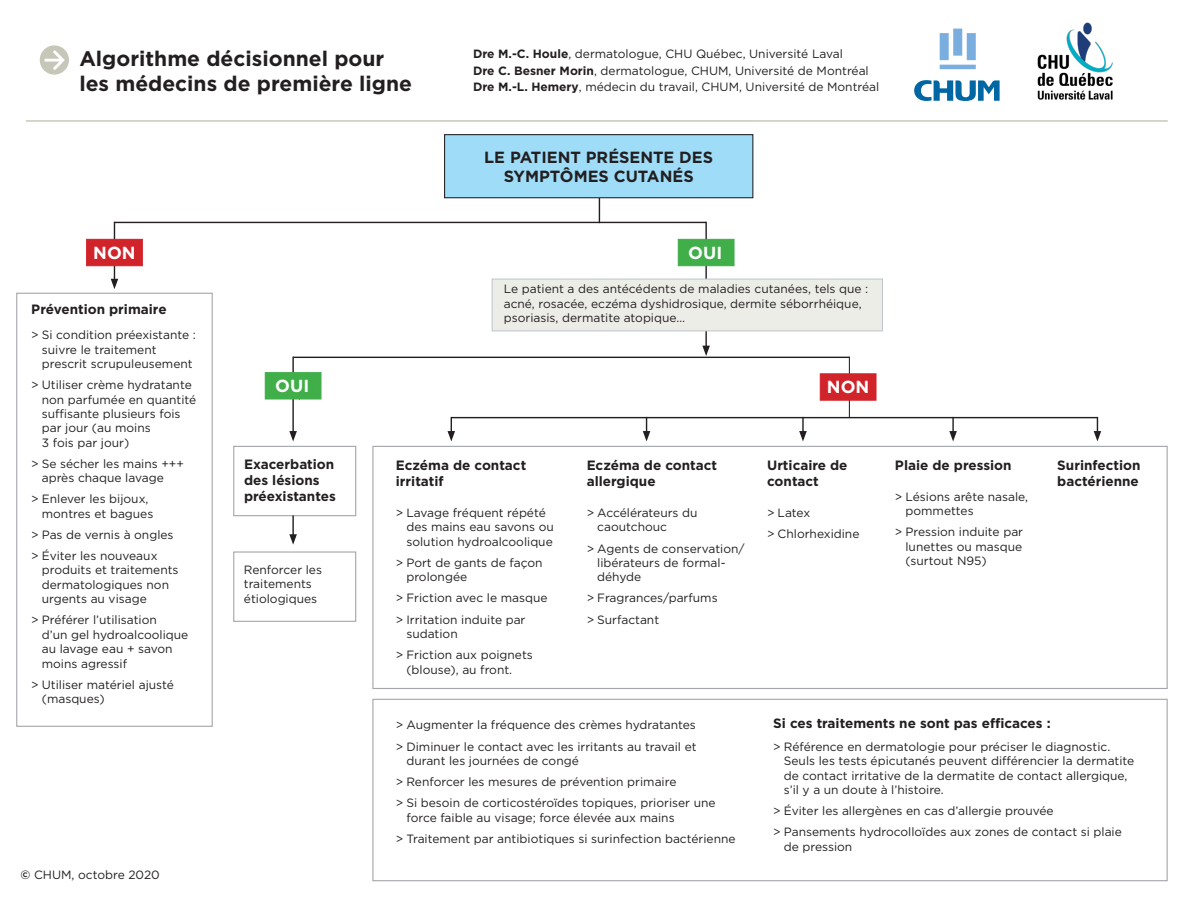
<style>
.page{position:relative;width:1188px;height:918px;background:#fff}
.page>*{position:absolute;margin:0;border:0;box-sizing:border-box;transform-origin:0 0}
.t1{font:700 21px/25.2px "Gotham";color:#231f20}
.t2{font:700 17.4px "Gotham";color:#fff}
.t3{font:700 16.2px/19.4px "Gotham";color:#231f20;text-align:center}
.t4{font:700 13.5px/16.2px "Gotham";color:#231f20}
.t5{font:12px/14.4px "Gotham";color:#231f20}
.s1{font-weight:700}
</style>
<div class="page">
<div style="left:372px;top:446px;width:796px;height:243px;background:#fff;border:1px solid #a5a6aa"></div>
<div style="left:233px;top:446px;width:123px;height:70px;background:#fff;border:1px solid #a5a6aa"></div>
<div style="left:233px;top:551px;width:123px;height:71px;background:#fff;border:1px solid #a5a6aa"></div>
<div style="left:16px;top:293px;width:197px;height:434px;background:#fff;border:1px solid #a5a6aa"></div>
<div style="left:372px;top:699px;width:796px;height:182px;background:#fff;border:1px solid #a5a6aa"></div>
<svg style="left:599px;top:198px;width:1px;height:24px"></svg>
<div style="left:445px;top:135px;width:308px;height:63px;background:#9edcf8"></div>
<div style="left:444px;top:134px;width:309px;height:64px;border:1px solid #231f20"></div>
<hr style="left:114px;top:222px;width:592px;height:1px;background:#231f20">
<hr style="left:293px;top:357px;width:556px;height:1px;background:#231f20">
<hr style="left:451px;top:417px;width:646px;height:1px;background:#231f20">
<svg style="left:940px;top:29px;width:36px;height:40px"></svg>
<svg style="left:914px;top:80px;width:86px;height:21px"></svg>
<div style="left:40px;top:45px;width:29px;height:30px;background:#c7c7b9;border-radius:50%"></div>
<svg style="left:45px;top:50px;width:20px;height:20px"></svg>
<hr style="left:849px;top:357px;width:1px;height:60px;background:#231f20">
<div style="left:820px;top:373px;width:57px;height:28px;background:#d1232a;border:1px solid #d1232a"></div>
<hr style="left:292px;top:357px;width:2px;height:76px;background:#231f20">
<svg style="left:289px;top:431px;width:8px;height:10px"></svg>
<hr style="left:114px;top:222px;width:1px;height:59px;background:#231f20">
<svg style="left:111px;top:279px;width:7px;height:10px"></svg>
<hr style="left:705px;top:222px;width:2px;height:126px;background:#231f20">
<svg style="left:702px;top:346px;width:8px;height:10px"></svg>
<hr style="left:292px;top:515px;width:2px;height:22px;background:#231f20">
<svg style="left:289px;top:534px;width:8px;height:11px"></svg>
<svg style="left:448px;top:417px;width:7px;height:24px"></svg>
<svg style="left:643px;top:418px;width:7px;height:23px"></svg>
<svg style="left:799px;top:418px;width:8px;height:23px"></svg>
<svg style="left:949px;top:418px;width:8px;height:23px"></svg>
<svg style="left:1094px;top:417px;width:7px;height:24px"></svg>
<div style="left:265px;top:372px;width:57px;height:28px;background:#40ae49;border:1px solid #40ae49"></div>
<div style="left:86px;top:239px;width:57px;height:27px;background:#d1232a;border:1px solid #d1232a"></div>
<div style="left:678px;top:239px;width:57px;height:27px;background:#40ae49"></div>
<div style="left:492px;top:279px;width:391px;height:52px;background:#edede8;border:1px solid #bec4cd"></div>
<hr style="left:26px;top:120px;width:1142px;height:2px;background:#c7c7b9">
<img style="left:1037px;top:22px;width:76px;height:78px">
<h1 class="t1" style="left:79px;top:46px;width:334px">Algorithme décisionnel pour les médecins de première ligne</h1>
<p class="t5" style="left:473px;top:46px;width:408px;line-height:16.5px"><span class="s1">Dre M.-C. Houle</span>, dermatologue, CHU Québec, Université Laval<br><span class="s1">Dre C. Besner Morin</span>, dermatologue, CHUM, Université de Montréal<br><span class="s1">Dre M.-L. Hemery</span>, médecin du travail, CHUM, Université de Montréal</p>
<h3 class="t3" style="left:484px;top:147px;width:230px">LE PATIENT PRÉSENTE DES<br>SYMPTÔMES CUTANÉS</h3>
<h2 class="t2" style="left:93px;top:241px;width:44px">NON</h2>
<h2 class="t2" style="left:688px;top:241px;width:35px">OUI</h2>
<p class="t5" style="left:504px;top:282px;width:366px">Le patient a des antécédents de maladies cutanées, tels que : acné, rosacée, eczéma dyshidrosique, dermite séborrhéique, psoriasis, dermatite atopique…</p>
<p class="t4" style="left:31px;top:301px;width:137px">Prévention primaire</p>
<p class="t5" style="left:42px;top:327px;width:156px;text-indent:-10px">&gt; Si condition préexistante : suivre le traitement prescrit scrupuleusement</p>
<p class="t5" style="left:42px;top:377px;width:156px;text-indent:-10px">&gt; Utiliser crème hydratante non parfumée en quantité suffisante plusieurs fois par jour (au moins<br>3 fois par jour)</p>
<p class="t5" style="left:42px;top:456px;width:144px;text-indent:-10px">&gt; Se sécher les mains +++ après chaque lavage</p>
<p class="t5" style="left:42px;top:492px;width:113px;text-indent:-10px">&gt; Enlever les bijoux, montres et bagues</p>
<p class="t5" style="left:31px;top:524px;width:144px;line-height:21.1px">&gt; Pas de vernis à ongles &gt; Éviter les nouveaux</p>
<p class="t5" style="left:42px;top:563px;width:138px">produits et traitements dermatologiques non urgents au visage</p>
<p class="t5" style="left:42px;top:613px;width:148px;text-indent:-10px">&gt; Préférer l’utilisation<br>d’un gel hydroalcoolique au lavage eau + savon moins agressif</p>
<p class="t5" style="left:42px;top:677px;width:134px;text-indent:-10px">&gt; Utiliser matériel ajusté (masques)</p>
<h2 class="t2" style="left:275px;top:374px;width:35px">OUI</h2>
<h2 class="t2" style="left:827px;top:376px;width:44px">NON</h2>
<p class="t4" style="left:244px;top:456px;width:93px">Exacerbation des lésions préexistantes</p>
<p class="t4" style="left:587px;top:457px;width:132px">Eczéma de contact allergique</p>
<p class="t5" style="left:597px;top:505px;width:102px;text-indent:-10px">&gt; Accélérateurs du caoutchouc</p>
<p class="t5" style="left:597px;top:541px;width:149px;text-indent:-10px">&gt; Agents de conservation/ libérateurs de formal&shy;déhyde</p>
<p class="t5" style="left:587px;top:587px;width:132px;line-height:21.1px">&gt; Fragrances/parfums &gt; Surfactant</p>
<p class="t4" style="left:396px;top:457px;width:132px">Eczéma de contact irritatif</p>
<p class="t5" style="left:406px;top:505px;width:149px;text-indent:-10px">&gt; Lavage fréquent répété des mains eau savons ou solution hydroalcoolique</p>
<p class="t5" style="left:406px;top:555px;width:138px;text-indent:-10px">&gt; Port de gants de façon prolongée</p>
<p class="t5" style="left:396px;top:587px;width:153px;line-height:21.1px">&gt; Friction avec le masque &gt; Irritation induite par</p>
<p class="t5" style="left:396px;top:623px;width:138px;line-height:21.1px;text-indent:10px">sudation<br>&gt; Friction aux poignets</p>
<p class="t5" style="left:406px;top:662px;width:107px">(blouse), au front.</p>
<p class="t4" style="left:767px;top:457px;width:82px">Urticaire de contact</p>
<p class="t5" style="left:767px;top:502px;width:94px;line-height:21.1px">&gt; Latex<br>&gt; Chlorhexidine</p>
<p class="t5" style="left:244px;top:562px;width:80px">Renforcer les traitements étiologiques</p>
<p class="t4" style="left:895px;top:457px;width:118px">Plaie de pression</p>
<p class="t5" style="left:905px;top:489px;width:124px;text-indent:-10px">&gt; Lésions arête nasale, pommettes</p>
<p class="t5" style="left:905px;top:525px;width:119px;text-align:justify;text-indent:-10px">&gt; Pression induite par lunettes ou masque (surtout N95)</p>
<p class="t4" style="left:1057px;top:457px;width:85px">Surinfection bactérienne</p>
<p class="t5" style="left:21px;top:868px;width:141px"><span class="s1">©</span> CHUM, octobre 2020</p>
<p class="t5" style="left:396px;top:714px;width:302px;line-height:21.1px">&gt; Augmenter la fréquence des crèmes hydratantes &gt; Diminuer le contact avec les irritants au travail et</p>
<p class="t5" style="left:396px;top:750px;width:321px;line-height:21.1px;text-indent:10px">durant les journées de congé<br>&gt; Renforcer les mesures de prévention primaire<br>&gt; Si besoin de corticostéroïdes topiques, prioriser une</p>
<p class="t5" style="left:396px;top:807px;width:341px;line-height:21.1px;text-indent:10px">force faible au visage; force élevée aux mains<br>&gt; Traitement par antibiotiques si surinfection bactérienne</p>
<p class="t4" style="left:773px;top:715px;width:279px">Si ces traitements ne sont pas efficaces :</p>
<p class="t5" style="left:784px;top:739px;width:352px;text-indent:-10px">&gt; Référence en dermatologie pour préciser le diagnostic.<br>Seuls les tests épicutanés peuvent différencier la dermatite de contact irritative de la dermatite de contact allergique, s’il y a un doute à l’histoire.</p>
<p class="t5" style="left:773px;top:800px;width:350px;line-height:21.1px">&gt; Éviter les allergènes en cas d’allergie prouvée<br>&gt; Pansements hydrocolloïdes aux zones de contact si plaie</p>
<p class="t5" style="left:784px;top:839px;width:70px">de pression</p>
</div>
